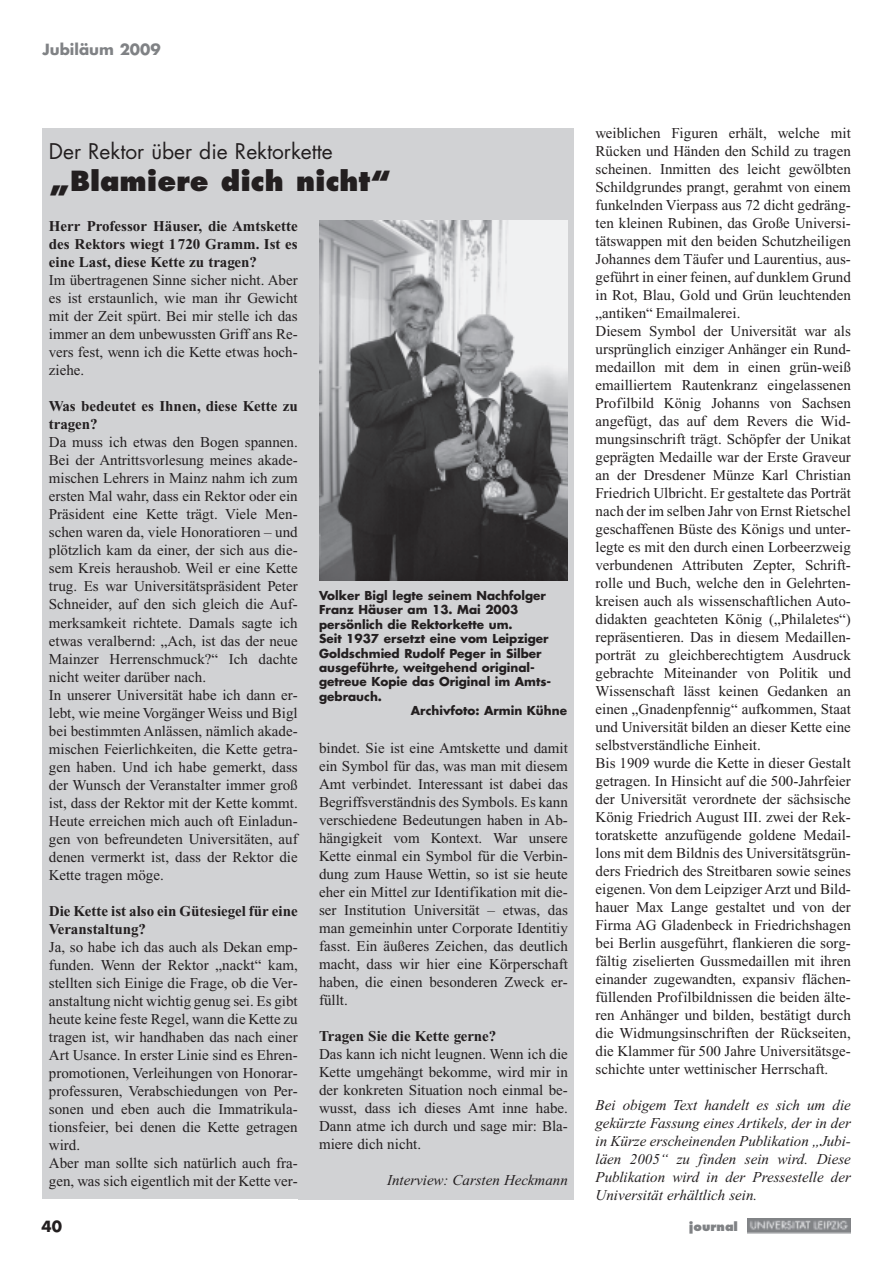
<style>
.page{position:relative;width:893px;height:1262px;background:#fff}
.page>*{position:absolute;margin:0;border:0;box-sizing:border-box;transform-origin:0 0}
.t1{font:800 27px "Futura";color:#231f20}
.t2{font:21px "Futura";color:#231f20}
.t3{font:15px/18px "Times New Roman";color:#231f20}
.t4{font:italic 15px/18px "Times New Roman";color:#231f20;text-align:justify}
.t5{font:700 15px/18px "Times New Roman";color:#231f20}
.t6{font:700 15px "Futura";color:#808285}
.t7{font:700 15px "Futura";color:#231f20}
.t8{font:700 12px "Futura";color:#231f20}
.t9{font:800 12px "Futura";color:#808285}
.s1{color:#d1d2d4}
.s2{color:#fff}
</style>
<div class="page">
<div style="left:43px;top:128px;width:531px;height:1071px;background:#d1d2d4"></div>
<div style="left:747px;top:1218px;width:103px;height:16px;background:#c7c8ca"></div>
<img style="left:747px;top:1218px;width:103px;height:15px">
<img style="left:319px;top:221px;width:249px;height:359px">
<p class="t6" style="left:43px;top:43px;width:120px">Jubiläum 2009</p>
<h2 class="t2" style="left:49px;top:141px;width:285px">Der Rektor über die Rektorkette</h2>
<h1 class="t1" style="left:49px;top:169px;width:344px">„Blamiere dich nicht“</h1>
<p class="t5" style="left:49px;top:219px;width:250px;text-align:justify">Herr Professor Häuser, die Amtskette des Rektors wiegt 1720 Gramm. Ist es eine Last, diese Kette zu tragen?</p>
<p class="t3" style="left:49px;top:273px;width:250px;text-align:justify">Im übertragenen Sinne sicher nicht. Aber es ist erstaunlich, wie man ihr Gewicht mit der Zeit spürt. Bei mir stelle ich das immer an dem unbewussten Griff ans Re&shy;vers fest, wenn ich die Kette etwas hoch&shy;ziehe.</p>
<p class="t5" style="left:49px;top:399px;width:250px">Was bedeutet es Ihnen, diese Kette zu tragen?</p>
<p class="t3" style="left:49px;top:435px;width:250px">Da muss ich etwas den Bogen spannen.<br>Bei der Antrittsvorlesung meines akade&shy;mischen Lehrers in Mainz nahm ich zum ersten Mal wahr, dass ein Rektor oder ein Präsident eine Kette trägt. Viele Men&shy;schen waren da, viele Honoratioren – und plötzlich kam da einer, der sich aus die&shy;sem Kreis heraushob. Weil er eine Kette trug. Es war Universitätspräsident Peter Schneider, auf den sich gleich die Auf&shy;merksamkeit richtete. Damals sagte ich etwas veralbernd: „Ach, ist das der neue Mainzer Herrenschmuck?“ Ich dachte nicht weiter darüber nach.<br>In unserer Universität habe ich dann er&shy;lebt, wie meine Vorgänger Weiss und Bigl bei bestimmten Anlässen, nämlich akade&shy;mischen Feierlichkeiten, die Kette getra&shy;gen haben. Und ich habe gemerkt, dass der Wunsch der Veranstalter immer groß ist, dass der Rektor mit der Kette kommt.<br>Heute erreichen mich auch oft Einladun&shy;gen von befreundeten Universitäten, auf denen vermerkt ist, dass der Rektor die Kette tragen möge.</p>
<p class="t5" style="left:49px;top:903px;width:250px">Die Kette ist also ein Gütesiegel für eine<br>Veranstaltung?</p>
<p class="t3" style="left:49px;top:939px;width:250px">Ja, so habe ich das auch als Dekan emp&shy;funden. Wenn der Rektor „nackt“ kam, stellten sich Einige die Frage, ob die Ver&shy;anstaltung nicht wichtig genug sei. Es gibt heute keine feste Regel, wann die Kette zu tragen ist, wir handhaben das nach einer Art Usance. In erster Linie sind es Ehren&shy;promotionen, Verleihungen von Honorar&shy;professuren, Verabschiedungen von Per&shy;sonen und eben auch die Immatrikula&shy;tionsfeier, bei denen die Kette getragen wird.<span class="s1">m<br></span>Aber man sollte sich natürlich auch fra&shy;gen, was sich eigentlich mit der Kette ver-</p>
<p class="t8" style="left:319px;top:590px;width:228px">Volker Bigl legte seinem Nachfolger</p>
<p class="t8" style="left:319px;top:604px;width:201px">Franz Häuser am 13. Mai 2003</p>
<p class="t8" style="left:319px;top:619px;width:195px">persönlich die Rektorkette um.</p>
<p class="t8" style="left:319px;top:633px;width:231px">Seit 1937 ersetzt eine vom Leipziger</p>
<p class="t8" style="left:319px;top:647px;width:224px">Goldschmied Rudolf Peger in Silber</p>
<p class="t8" style="left:319px;top:662px;width:217px">ausgeführte, weitgehend original-</p>
<p class="t8" style="left:319px;top:676px;width:234px">getreue Kopie das Original im Amts-</p>
<p class="t8" style="left:319px;top:691px;width:64px">gebrauch.</p>
<p class="t8" style="left:411px;top:705px;width:158px">Archivfoto: Armin Kühne</p>
<p class="t3" style="left:319px;top:740px;width:250px;text-align:justify">bindet. Sie ist eine Amtskette und damit ein Symbol für das, was man mit diesem Amt verbindet. Interessant ist dabei das Begriffsverständnis des Symbols. Es kann verschiedene Bedeutungen haben in Ab&shy;hängigkeit vom Kontext. War unsere Kette einmal ein Symbol für die Verbin&shy;dung zum Hause Wettin, so ist sie heute eher ein Mittel zur Identifikation mit die&shy;ser Institution Universität – etwas, das man gemeinhin unter Corporate Identitiy fasst. Ein äußeres Zeichen, das deutlich macht, dass wir hier eine Körperschaft haben, die einen besonderen Zweck er&shy;füllt.</p>
<p class="t5" style="left:319px;top:1029px;width:179px">Tragen Sie die Kette gerne?</p>
<p class="t3" style="left:319px;top:1046px;width:250px;text-align:justify">Das kann ich nicht leugnen. Wenn ich die Kette umgehängt bekomme, wird mir in der konkreten Situation noch einmal be&shy;wusst, dass ich dieses Amt inne habe.<br>Dann atme ich durch und sage mir: Bla&shy;miere dich nicht.</p>
<p class="t4" style="left:387px;top:1172px;width:182px">Interview: Carsten Heckmann</p>
<p class="t3" style="left:595px;top:125px;width:257px">weiblichen Figuren erhält, welche mit Rücken und Händen den Schild zu tragen scheinen. Inmitten des leicht gewölbten Schildgrundes prangt, gerahmt von einem funkelnden Vierpass aus 72 dicht gedräng&shy;ten kleinen Rubinen, das Große Universi&shy;tätswappen mit den beiden Schutzheiligen Johannes dem Täufer und Laurentius, aus&shy;geführt in einer feinen, auf dunklem Grund in Rot, Blau, Gold und Grün leuchtenden „antiken“ Emailmalerei.<span class="s2">m<br></span>Diesem Symbol der Universität war als ursprünglich einziger Anhänger ein Rund&shy;medaillon mit dem in einen grün-weiß emailliertem Rautenkranz eingelassenen Profilbild König Johanns von Sachsen angefügt, das auf dem Revers die Wid&shy;mungsinschrift trägt. Schöpfer der Unikat geprägten Medaille war der Erste Graveur an der Dresdener Münze Karl Christian Friedrich Ulbricht. Er gestaltete das Porträt nach der im selben Jahr von Ernst Rietschel geschaffenen Büste des Königs und unter&shy;legte es mit den durch einen Lorbeerzweig verbundenen Attributen Zepter, Schrift&shy;rolle und Buch, welche den in Gelehrten&shy;kreisen auch als wissenschaftlichen Auto&shy;didakten geachteten König („Philaletes“) repräsentieren. Das in diesem Medaillen&shy;porträt zu gleichberechtigtem Ausdruck gebrachte Miteinander von Politik und Wissenschaft lässt keinen Gedanken an einen „Gnadenpfennig“ aufkommen, Staat und Universität bilden an dieser Kette eine selbstverständliche Einheit.<br>Bis 1909 wurde die Kette in dieser Gestalt getragen. In Hinsicht auf die 500-Jahrfeier der Universität verordnete der sächsische König Friedrich August III. zwei der Rek&shy;toratskette anzufügende goldene Medail&shy;lons mit dem Bildnis des Universitätsgrün&shy;ders Friedrich des Streitbaren sowie seines eigenen. Von dem Leipziger Arzt und Bild&shy;hauer Max Lange gestaltet und von der Firma AG Gladenbeck in Friedrichshagen bei Berlin ausgeführt, flankieren die sorg&shy;fältig ziselierten Gussmedaillen mit ihren einander zugewandten, expansiv flächen&shy;füllenden Profilbildnissen die beiden älte&shy;ren Anhänger und bilden, bestätigt durch die Widmungsinschriften der Rückseiten, die Klammer für 500 Jahre Universitätsge&shy;schichte unter wettinischer Herrschaft.</p>
<p class="t4" style="left:595px;top:1097px;width:257px">Bei obigem Text handelt es sich um die gekürzte Fassung eines Artikels, der in der in Kürze erscheinenden Publikation „Jubi&shy;läen 2005“ zu finden sein wird. Diese Publikation wird in der Pressestelle der Universität erhältlich sein.</p>
<p class="t7" style="left:42px;top:1219px;width:22px">40</p>
<p class="t9" style="left:689px;top:1220px;width:51px">journal</p>
</div>
